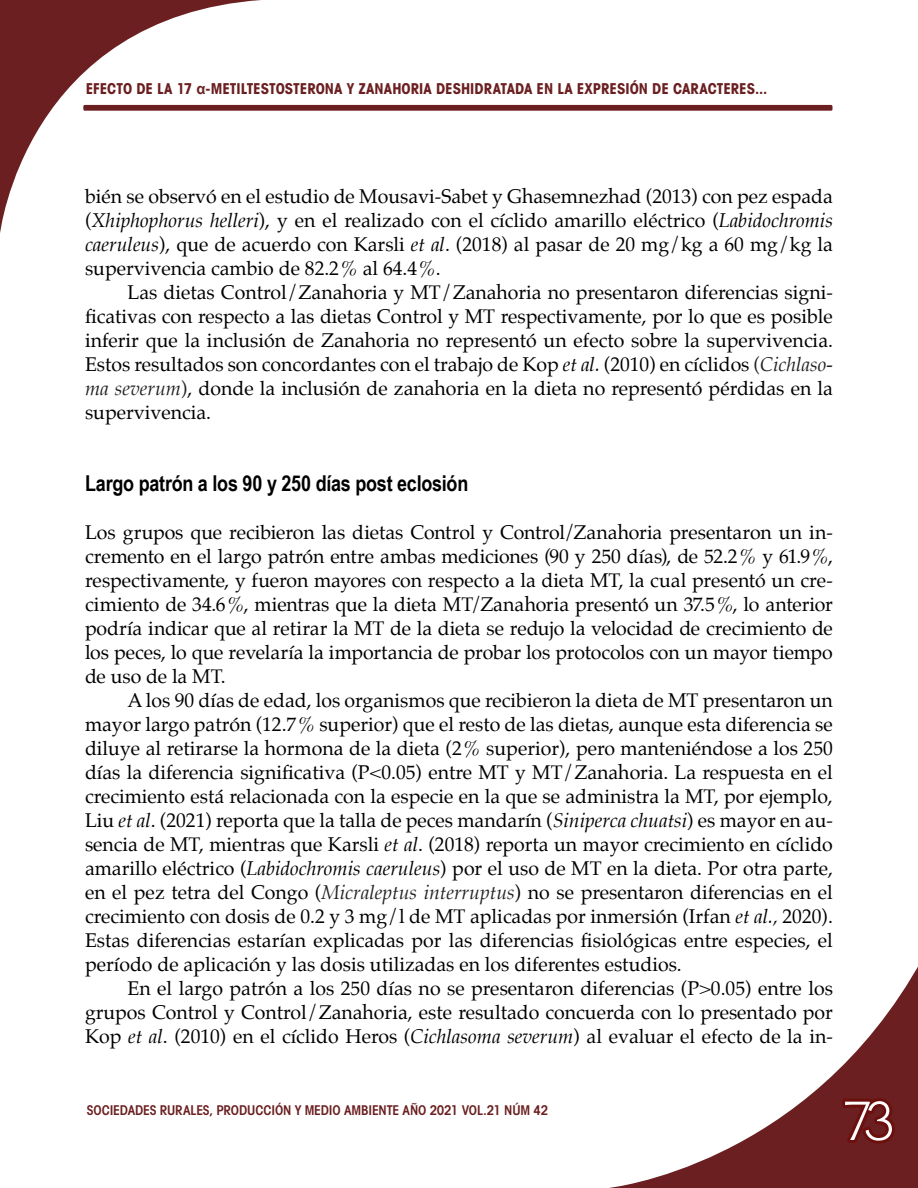
<style>
.page{position:relative;width:918px;height:1188px;background:#fff}
.page>*{position:absolute;margin:0;border:0;box-sizing:border-box;transform-origin:0 0}
.t1{font:60px "Martin Got URWT Ligh";color:#fff}
.t2{font:700 21.9px "Arial Narrow";letter-spacing:-.01em;color:#000}
.t3{font:19.5px/24px "Palatino";color:#000;text-align:justify}
.t4{font:700 condensed 15px "Avant Garde";color:#6b1f20}
.t5{font:13.5px "Avant Garde Cond Demi SC850";letter-spacing:-.015em;color:#6b1f20}
.s1{font-family:"Arial";font-stretch:normal}
.s2{font-style:italic}
.s3{color:#222}
.s4{font-style:italic;color:#222}
</style>
<div class="page">
<div style="left:83px;top:105px;width:749px;height:6px;background:#6b1f20;border-radius:2px"></div>
<svg style="left:0;top:0;width:262px;height:233px"></svg>
<svg style="left:609px;top:966px;width:309px;height:222px"></svg>
<svg style="left:839px;top:1094px;width:60px;height:54px;background:#6b1818"></svg>
<p class="t4" style="left:86px;top:79px;width:548px">EFECTO DE LA 17 <span class="s1">α</span>-METILTESTOSTERONA Y ZANAHORIA DESHIDRATADA EN LA EXPRESIÓN</p>
<p class="t4" style="left:652px;top:79px;width:116px">DE CARACTERES...</p>
<p class="t3" style="left:85px;top:184px;width:749px">bién se observó en el estudio de Mousavi-Sabet y Ghasemnezhad (2013) con pez espada (<span class="s2">Xhiphophorus helleri</span>), y en el realizado con el cíclido amarillo eléctrico (<span class="s2">Labidochromis caeruleus</span>), que de acuerdo con Karsli <span class="s2">et al</span>. (2018) al pasar de 20 mg/kg a 60 mg/kg la supervivencia cambio de 82.2% al 64.4%.</p>
<p class="t3" style="left:85px;top:280px;width:749px;text-indent:43px">Las dietas Control/Zanahoria y MT/Zanahoria no presentaron diferencias signi&shy;ficativas con respecto a las dietas Control y MT respectivamente, por lo que es posible inferir que la inclusión de Zanahoria no representó un efecto sobre la supervivencia.<br>Estos resultados son concordantes con el trabajo de Kop <span class="s2">et al.</span> (2010) en cíclidos <span class="s3">(</span><span class="s4">Cichlaso&shy;ma severum</span><span class="s3">)</span>, donde la inclusión de zanahoria en la dieta no representó pérdidas en la supervivencia.</p>
<p class="t2" style="left:85px;top:466px;width:385px">Largo patrón a los 90 y 250 días post eclosión</p>
<p class="t3" style="left:85px;top:520px;width:749px">Los grupos que recibieron las dietas Control y Control/Zanahoria presentaron un in&shy;cremento en el largo patrón entre ambas mediciones (90 y 250 días), de 52.2% y 61.9%, respectivamente, y fueron mayores con respecto a la dieta MT, la cual presentó un cre&shy;cimiento de 34.6%, mientras que la dieta MT/Zanahoria presentó un 37.5%, lo anterior podría indicar que al retirar la MT de la dieta se redujo la velocidad de crecimiento de los peces, lo que revelaría la importancia de probar los protocolos con un mayor tiempo de uso de la MT.</p>
<p class="t3" style="left:85px;top:688px;width:749px;text-indent:43px">A los 90 días de edad, los organismos que recibieron la dieta de MT presentaron un mayor largo patrón (12.7% superior) que el resto de las dietas, aunque esta diferencia se diluye al retirarse la hormona de la dieta (2% superior), pero manteniéndose a los 250 días la diferencia significativa (P&lt;0.05) entre MT y MT/Zanahoria. La respuesta en el crecimiento está relacionada con la especie en la que se administra la MT, por ejemplo, Liu <span class="s2">et al</span>. (2021) reporta que la talla de peces mandarín (<span class="s2">Siniperca chuatsi</span>) es mayor en au&shy;sencia de MT, mientras que Karsli <span class="s2">et al</span>. (2018) reporta un mayor crecimiento en cíclido amarillo eléctrico (<span class="s2">Labidochromis caeruleus</span>) por el uso de MT en la dieta. Por otra parte, en el pez tetra del Congo (<span class="s4">Micraleptus interruptus</span>) no se presentaron diferencias en el crecimiento con dosis de 0.2 y 3 mg/l de MT aplicadas por inmersión (Irfan <span class="s2">et al.,</span> 2020).<br>Estas diferencias estarían explicadas por las diferencias fisiológicas entre especies, el período de aplicación y las dosis utilizadas en los diferentes estudios.</p>
<p class="t3" style="left:85px;top:976px;width:749px;text-indent:43px">En el largo patrón a los 250 días no se presentaron diferencias (P&gt;0.05) entre los grupos Control y Control/Zanahoria, este resultado concuerda con lo presentado por Kop <span class="s2">et al</span>. (2010) en el cíclido Heros (<span class="s2">Cichlasoma severum</span>) al evaluar el efecto de la in-</p>
<p class="t5" style="left:87px;top:1101px;width:463px">SOCIEDADES RURALES, PRODUCCIÓN Y MEDIO AMBIENTE AÑO 2021 VOL.21 NÚM 42</p>
<h1 class="t1" style="left:842px;top:1085px;width:54px">73</h1>
</div>
